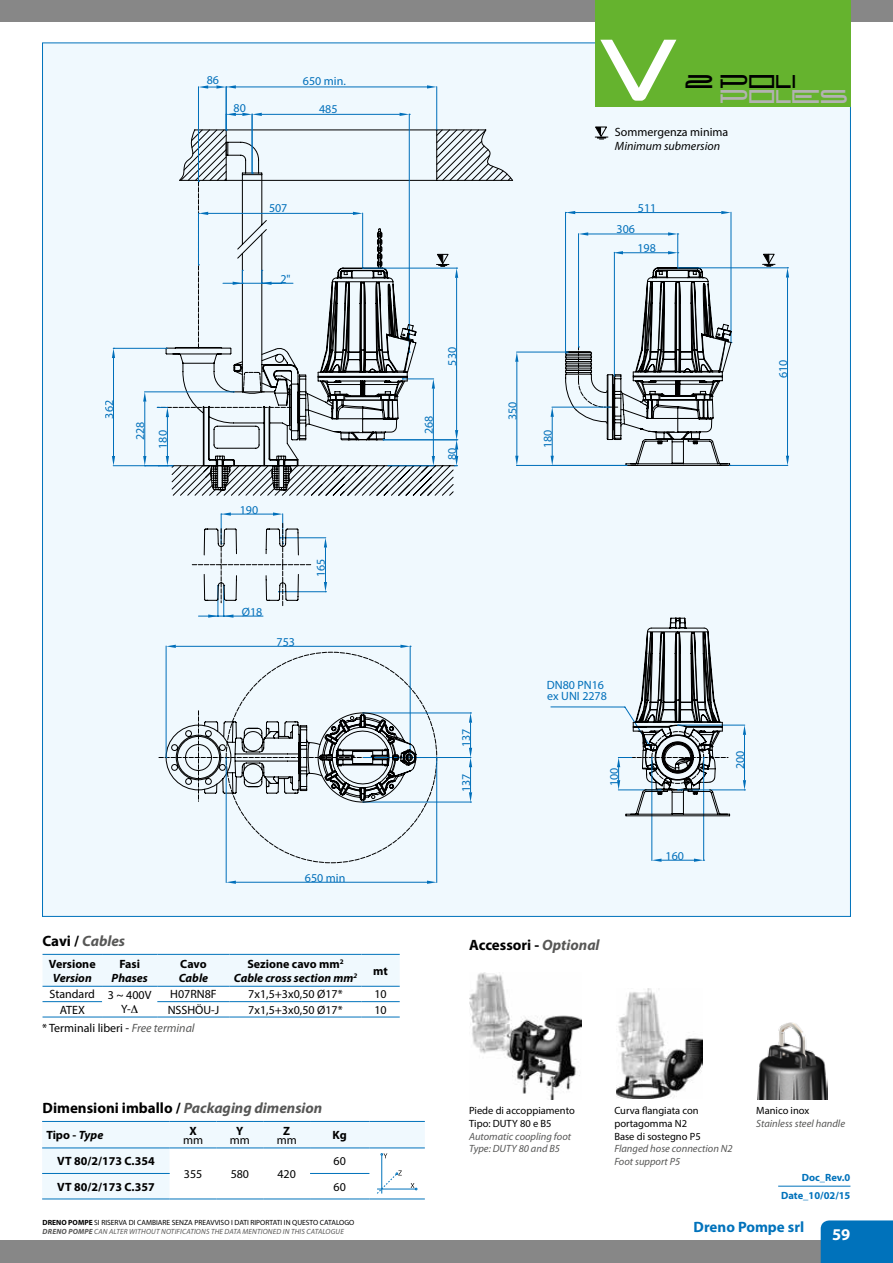
<style>
.page{position:relative;width:893px;height:1263px;background:#fff}
.page>*{position:absolute;margin:0;border:0;box-sizing:border-box;transform-origin:0 0}
.t1{font:22.65px "New Brilliant";color:#000;scale:.78 1}
.t2{font:22.65px "New Brilliant";color:#b3b2b2;scale:.78 1}
.t3{font:700 16.5px "Myriad Pro";color:#fff}
.t4{font:700 15px "Myriad Pro";color:#000}
.t5{font:700 15px "Myriad Pro";color:#0072bb}
.t6{font:italic 700 15px "Myriad Pro";color:#575756}
.t7{font:12px/14.9px "Myriad Pro";color:#000}
.t8{font:12px/11.7px "Myriad Pro";color:#0072bb}
.t9{font:700 12px "Myriad Pro";color:#000}
.t10{font:italic 700 12px/14.4px "Myriad Pro";color:#000;text-align:center}
.t11{font:italic 12px "Myriad Pro";color:#000}
.t12{font:italic 10.5px/12.6px "Myriad Pro";color:#575756}
.t13{font:10.5px/12.6px "Myriad Pro";color:#000}
.t14{font:700 10.5px/17.2px "Myriad Pro";color:#0072bb;text-align:right}
.t15{font:7.5px/9px "Myriad Pro";color:#000}
.s1{font-style:normal;color:#000}
.s2{font-style:normal}
.s3{font-style:italic;color:#575756}
.s4{font-style:italic}
.s5{font-weight:700}
.s6{font-weight:700;font-style:italic;color:#575756}
</style>
<div class="page">
<div style="left:0;top:1241px;width:893px;height:22px;background:#878787"></div>
<div style="left:0;top:0;width:893px;height:21px;background:#878787"></div>
<div style="left:821px;top:1220px;width:72px;height:43px;background:#0072bb"></div>
<div style="left:43px;top:43px;width:807px;height:873px;background:#f0f9fe"></div>
<hr style="left:198px;top:87px;width:1px;height:95px;background:#0072bb">
<hr style="left:113px;top:465px;width:59px;height:1px;background:#0072bb">
<hr style="left:113px;top:348px;width:53px;height:1px;background:#0072bb">
<hr style="left:113px;top:358px;width:1px;height:98px;background:#0072bb">
<svg style="left:112px;top:456px;width:3px;height:10px"></svg>
<svg style="left:112px;top:348px;width:3px;height:10px"></svg>
<hr style="left:678px;top:725px;width:67px;height:1px;background:#0072bb">
<hr style="left:678px;top:790px;width:67px;height:1px;background:#0072bb">
<hr style="left:744px;top:735px;width:1px;height:45px;background:#0072bb">
<svg style="left:743px;top:725px;width:3px;height:10px"></svg>
<svg style="left:743px;top:780px;width:3px;height:11px"></svg>
<svg style="left:763px;top:254px;width:12px;height:13px"></svg>
<hr style="left:226px;top:87px;width:1px;height:43px;background:#0072bb">
<hr style="left:436px;top:87px;width:1px;height:43px;background:#0072bb">
<hr style="left:236px;top:87px;width:191px;height:1px;background:#0072bb">
<svg style="left:198px;top:85px;width:38px;height:4px"></svg>
<svg style="left:427px;top:85px;width:10px;height:4px"></svg>
<hr style="left:730px;top:465px;width:58px;height:1px;background:#0072bb">
<hr style="left:678px;top:268px;width:110px;height:1px;background:#0072bb">
<hr style="left:787px;top:278px;width:1px;height:178px;background:#0072bb">
<svg style="left:786px;top:456px;width:3px;height:9px"></svg>
<svg style="left:786px;top:268px;width:3px;height:10px"></svg>
<div style="left:595px;top:0;width:255px;height:106px;background:#65b32e"></div>
<svg style="left:600px;top:40px;width:76px;height:61px"></svg>
<img style="left:757px;top:1023px;width:70px;height:76px">
<img style="left:616px;top:988px;width:86px;height:110px">
<img style="left:469px;top:973px;width:113px;height:127px">
<svg style="left:143px;top:107px;width:589px;height:777px"></svg>
<hr style="left:170px;top:1199px;width:46px;height:1px;background:#0072bb">
<hr style="left:216px;top:1199px;width:47px;height:1px;background:#0072bb">
<hr style="left:263px;top:1199px;width:47px;height:1px;background:#0072bb">
<hr style="left:310px;top:1199px;width:59px;height:1px;background:#0072bb">
<hr style="left:369px;top:1199px;width:56px;height:1px;background:#0072bb">
<hr style="left:42px;top:1199px;width:128px;height:1px;background:#0072bb">
<svg style="left:42px;top:1121px;width:383px;height:78px"></svg>
<hr style="left:778px;top:1186px;width:72px;height:1px;background:#0072bb">
<hr style="left:361px;top:1017px;width:39px;height:1px;background:#0072bb">
<hr style="left:43px;top:1017px;width:59px;height:1px;background:#0072bb">
<hr style="left:102px;top:1017px;width:55px;height:1px;background:#0072bb">
<hr style="left:157px;top:1017px;width:73px;height:1px;background:#0072bb">
<hr style="left:230px;top:1017px;width:131px;height:1px;background:#0072bb">
<svg style="left:43px;top:954px;width:357px;height:63px"></svg>
<h3 class="t8" style="left:207px;top:74px;width:14px">86</h3>
<h3 class="t8" style="left:303px;top:75px;width:44px">650 min.</h3>
<h3 class="t8" style="left:234px;top:102px;width:14px">80</h3>
<h3 class="t8" style="left:319px;top:103px;width:20px">485</h3>
<h3 class="t8" style="left:269px;top:202px;width:20px">507</h3>
<h3 class="t8" style="left:280px;top:273px;width:12px">2"</h3>
<h3 class="t8" style="left:103px;top:419px;width:20px;rotate:-90deg">362</h3>
<h3 class="t8" style="left:134px;top:440px;width:20px;rotate:-90deg">228</h3>
<h3 class="t8" style="left:157px;top:449px;width:20px;rotate:-90deg">180</h3>
<h3 class="t8" style="left:240px;top:503px;width:20px">190</h3>
<h3 class="t8" style="left:242px;top:605px;width:22px">Ø18</h3>
<h3 class="t8" style="left:277px;top:636px;width:20px">753</h3>
<h3 class="t8" style="left:315px;top:577px;width:20px;rotate:-90deg">165</h3>
<h3 class="t6" style="left:43px;top:931px;width:84px"><span class="s1">Cavi /</span> Cables</h3>
<h3 class="t9" style="left:49px;top:957px;width:48px">Versione</h3>
<h3 class="t10" style="left:53px;top:970px;width:40px">Version</h3>
<h3 class="t9" style="left:119px;top:957px;width:22px">Fasi</h3>
<h3 class="t10" style="left:112px;top:970px;width:38px">Phases</h3>
<h3 class="t8" style="left:305px;top:872px;width:42px">650 min</h3>
<h3 class="t9" style="left:180px;top:957px;width:28px">Cavo</h3>
<h3 class="t10" style="left:179px;top:970px;width:31px">Cable</h3>
<h3 class="t10" style="left:234px;top:956px;width:125px"><span class="s2">Sezione cavo mm</span><sup>2<br></sup>Cable cross section mm<sup>2</sup></h3>
<h3 class="t9" style="left:373px;top:964px;width:16px">mt</h3>
<h3 class="t7" style="left:121px;top:987px;width:32px;text-indent:-72px">Standard 3 ~ 400V<br>Y-</h3>
<h3 class="t7" style="left:170px;top:987px;width:48px">H07RN8F</h3>
<h3 class="t7" style="left:248px;top:987px;width:96px">7x1,5+3x0,50 Ø17*</h3>
<h3 class="t7" style="left:374px;top:987px;width:14px">10</h3>
<h3 class="t7" style="left:60px;top:1002px;width:27px">ATEX</h3>
<h3 class="t7" style="left:168px;top:1002px;width:53px">NSSHÖU-J</h3>
<h3 class="t7" style="left:248px;top:1002px;width:96px">7x1,5+3x0,50 Ø17*</h3>
<h3 class="t7" style="left:374px;top:1002px;width:14px">10</h3>
<h3 class="t7" style="left:42px;top:1020px;width:154px">* Terminali liberi - <span class="s3">Free terminal</span></h3>
<h3 class="t4" style="left:43px;top:1099px;width:281px">Dimensioni imballo / <span class="s3">Packaging dimension</span></h3>
<h3 class="t9" style="left:46px;top:1128px;width:59px">Tipo - <span class="s4">Type</span></h3>
<h3 class="t9" style="left:57px;top:1154px;width:99px">VT 80/2/173 C.354</h3>
<h3 class="t9" style="left:189px;top:1124px;width:9px">X</h3>
<h3 class="t7" style="left:183px;top:1132px;width:22px">mm</h3>
<h3 class="t9" style="left:236px;top:1124px;width:9px">Y</h3>
<h3 class="t7" style="left:230px;top:1132px;width:22px">mm</h3>
<h3 class="t9" style="left:283px;top:1124px;width:8px">Z</h3>
<h3 class="t7" style="left:277px;top:1132px;width:22px">mm</h3>
<h3 class="t9" style="left:333px;top:1128px;width:16px">Kg</h3>
<h3 class="t7" style="left:334px;top:1153px;width:14px">60</h3>
<h3 class="t7" style="left:184px;top:1166px;width:20px">355</h3>
<h3 class="t7" style="left:231px;top:1166px;width:20px">580</h3>
<h3 class="t7" style="left:277px;top:1166px;width:20px">420</h3>
<h3 class="t9" style="left:57px;top:1180px;width:99px">VT 80/2/173 C.357</h3>
<h3 class="t7" style="left:334px;top:1179px;width:14px">60</h3>
<p class="t15" style="left:43px;top:1218px;width:313px"><span class="s5">DRENO POMPE</span> SI RISERVA DI CAMBIARE SENZA PREAVVISO I DATI RIPORTATI IN QUESTO CATALOGO<br><span class="s6">DRENO POMPE</span> <span class="s3">CAN ALTER WITHOUT NOTIFICATIONS THE DATA MENTIONED IN THIS CATALOGUE</span></p>
<h3 class="t8" style="left:446px;top:365px;width:20px;rotate:-90deg">530</h3>
<h3 class="t8" style="left:423px;top:434px;width:20px;rotate:-90deg">268</h3>
<h3 class="t8" style="left:446px;top:460px;width:14px;rotate:-90deg">80</h3>
<h3 class="t8" style="left:506px;top:420px;width:20px;rotate:-90deg">350</h3>
<h3 class="t8" style="left:542px;top:448px;width:20px;rotate:-90deg">180</h3>
<h1 class="t1" style="left:685px;top:65px;width:145px">2 poli</h1>
<h1 class="t2" style="left:720px;top:81px;width:165px">polES</h1>
<h3 class="t7" style="left:615px;top:124px;width:115px">Sommergenza minima</h3>
<h3 class="t11" style="left:615px;top:140px;width:107px">Minimum submersion</h3>
<h3 class="t8" style="left:638px;top:202px;width:20px">511</h3>
<h3 class="t8" style="left:617px;top:223px;width:20px">306</h3>
<h3 class="t8" style="left:637px;top:242px;width:20px">198</h3>
<h3 class="t8" style="left:777px;top:378px;width:20px;rotate:-90deg">610</h3>
<h3 class="t8" style="left:460px;top:747px;width:20px;rotate:-90deg">137</h3>
<h3 class="t8" style="left:460px;top:792px;width:20px;rotate:-90deg">137</h3>
<h3 class="t8" style="left:547px;top:678px;width:62px">DN80 PN16 ex UNI 2278</h3>
<h3 class="t8" style="left:608px;top:786px;width:20px;rotate:-90deg">100</h3>
<h3 class="t4" style="left:469px;top:936px;width:132px">Accessori - <span class="s3">Optional</span></h3>
<h3 class="t8" style="left:666px;top:850px;width:20px">160</h3>
<h3 class="t8" style="left:734px;top:769px;width:20px;rotate:-90deg">200</h3>
<h3 class="t13" style="left:469px;top:1104px;width:107px">Piede di accoppiamento<br>Tipo: DUTY 80 e B5</h3>
<h3 class="t12" style="left:469px;top:1130px;width:104px">Automatic coopling foot<br>Type: DUTY 80 and B5</h3>
<h3 class="t13" style="left:614px;top:1104px;width:88px">Curva flangiata con portagomma N2<br>Base di sostegno P5</h3>
<h3 class="t12" style="left:614px;top:1143px;width:120px">Flanged hose connection N2<br>Foot support P5</h3>
<h3 class="t13" style="left:756px;top:1104px;width:55px">Manico inox</h3>
<h3 class="t12" style="left:756px;top:1117px;width:90px">Stainless steel handle</h3>
<h3 class="t14" style="left:781px;top:1169px;width:71px">Doc_Rev.0<br>Date_10/02/15</h3>
<h3 class="t5" style="left:694px;top:1218px;width:112px">Dreno Pompe srl</h3>
<h2 class="t3" style="left:832px;top:1225px;width:20px">59</h2>
</div>
